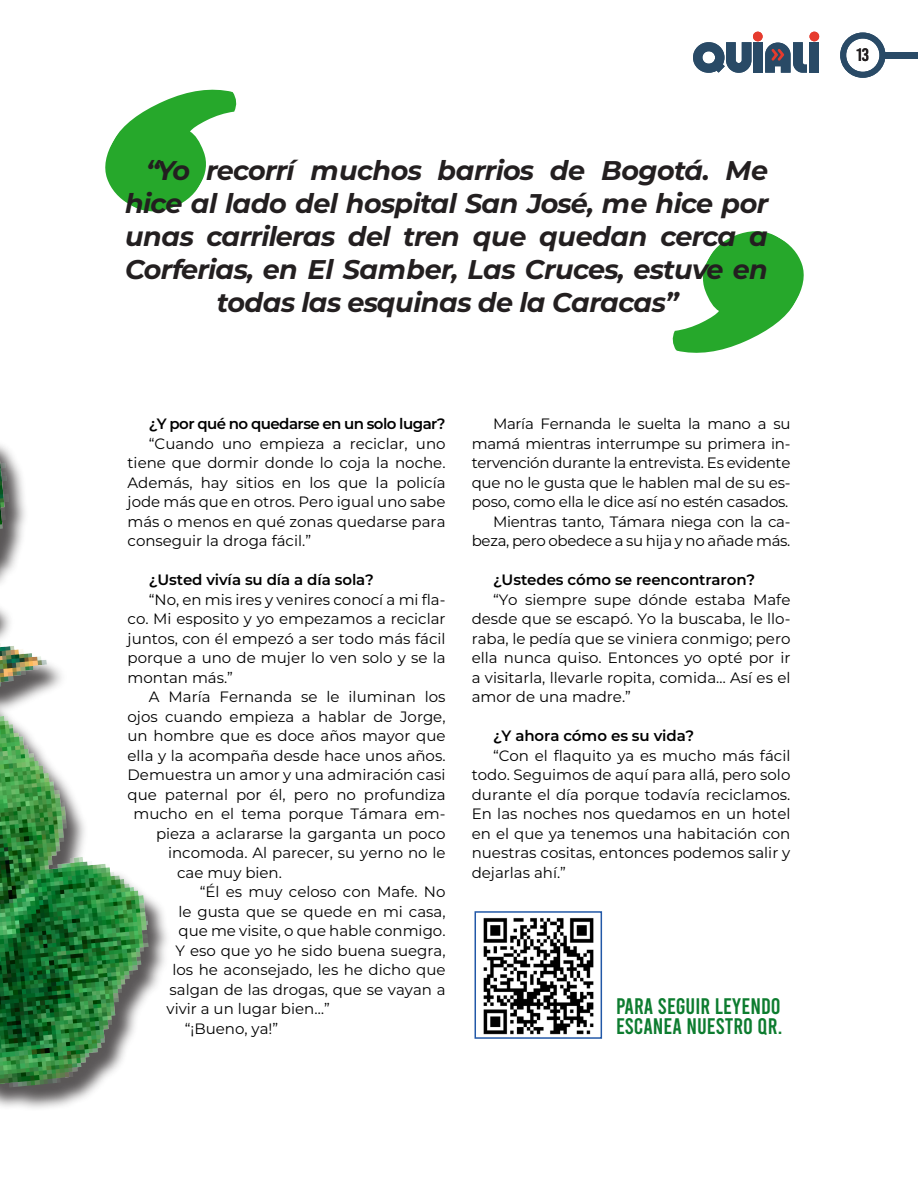
<style>
.page{position:relative;width:918px;height:1188px;background:#fff}
.page>*{position:absolute;margin:0;border:0;box-sizing:border-box;transform-origin:0 0}
.Entresacado{font:italic 100 27px "Montserrat";color:#231f20}
.Cuerpo_de_texto{font:22.5px "Bebas";color:#0d7c2f}
.t1{font:18px "Bebas";color:#231f20}
.Cuerpo_de_texto-2{font:100 15px/19.5px "Montserrat";color:#000;text-align:justify}
.Cuerpo_de_texto-3{font:100 15px/19.5px "Montserrat";letter-spacing:-.02em;color:#000;text-align:right}
.Cuerpo_de_texto-4{font:100 15px "Montserrat";letter-spacing:-.03em;color:#000}
</style>
<div class="page">
<svg style="left:105px;top:89px;width:132px;height:123px"></svg>
<svg style="left:672px;top:231px;width:132px;height:122px"></svg>
<div style="left:0;top:422px;width:172px;height:722px;background:#231f20;opacity:.75"></div>
<img style="left:0;top:422px;width:162px;height:666px">
<img style="left:483px;top:918px;width:111px;height:117px">
<div style="left:475px;top:911px;width:127px;height:128px;border:2px solid #2258a7"></div>
<div style="left:883px;top:52px;width:35px;height:6px;background:#294a66"></div>
<div style="left:810px;top:32px;width:9px;height:9px;background:#e63b2e;border-radius:50%"></div>
<div style="left:753px;top:32px;width:10px;height:9px;background:#e63b2e;border-radius:50%"></div>
<svg style="left:693px;top:42px;width:58px;height:31px"></svg>
<div style="left:753px;top:42px;width:10px;height:31px;background:#294a66"></div>
<div style="left:810px;top:42px;width:9px;height:31px;background:#294a66"></div>
<svg style="left:765px;top:42px;width:42px;height:31px"></svg>
<div style="left:840px;top:33px;width:45px;height:45px;border:6px solid #294a66;border-radius:50%"></div>
<p class="Entresacado" style="left:146px;top:152px;width:623px">“Yo recorrí muchos barrios de Bogotá. Me</p>
<p class="Entresacado" style="left:125px;top:185px;width:644px">hice al lado del hospital San José, me hice por</p>
<p class="Entresacado" style="left:125px;top:218px;width:644px">unas carrileras del tren que quedan cerca a</p>
<p class="Entresacado" style="left:125px;top:251px;width:644px">Corferias, en El Samber, Las Cruces, estuve en</p>
<p class="Entresacado" style="left:217px;top:284px;width:460px">todas las esquinas de la Caracas”</p>
<p class="Cuerpo_de_texto-4" style="left:149px;top:414px;width:298px">¿Y por qué no quedarse en un solo lugar?</p>
<p class="Cuerpo_de_texto-2" style="left:128px;top:433px;width:320px;text-indent:21px">“Cuando uno empieza a reciclar, uno tiene que dormir donde lo coja la noche.<br>Además, hay sitios en los que la policía jode más que en otros. Pero igual uno sabe más o menos en qué zonas quedarse para conseguir la droga fácil.”</p>
<p class="Cuerpo_de_texto-2" style="left:149px;top:570px;width:227px">¿Usted vivía su día a día sola?</p>
<p class="Cuerpo_de_texto-2" style="left:128px;top:589px;width:320px;text-indent:21px">“No, en mis ires y venires conocí a mi fla&shy;co. Mi esposito y yo empezamos a reciclar juntos, con él empezó a ser todo más fácil porque a uno de mujer lo ven solo y se la montan más.”</p>
<p class="Cuerpo_de_texto-2" style="left:149px;top:687px;width:298px">A María Fernanda se le iluminan los</p>
<p class="Cuerpo_de_texto-2" style="left:128px;top:706px;width:320px">ojos cuando empieza a hablar de Jorge,</p>
<p class="Cuerpo_de_texto-2" style="left:128px;top:726px;width:320px">un hombre que es doce años mayor que</p>
<p class="Cuerpo_de_texto-2" style="left:128px;top:745px;width:320px">ella y la acompaña desde hace unos años.</p>
<p class="Cuerpo_de_texto-2" style="left:128px;top:765px;width:320px">Demuestra un amor y una admiración casi</p>
<p class="Cuerpo_de_texto-2" style="left:128px;top:784px;width:319px">que paternal por él, pero no profundiza</p>
<p class="Cuerpo_de_texto-2" style="left:134px;top:804px;width:314px">mucho en el tema porque Támara em-</p>
<p class="Cuerpo_de_texto-2" style="left:156px;top:823px;width:291px">pieza a aclararse la garganta un poco</p>
<p class="Cuerpo_de_texto-2" style="left:168px;top:843px;width:279px">incomoda. Al parecer, su yerno no le</p>
<p class="Cuerpo_de_texto-2" style="left:177px;top:862px;width:106px">cae muy bien.</p>
<p class="Cuerpo_de_texto-2" style="left:200px;top:882px;width:247px">“Él es muy celoso con Mafe. No</p>
<p class="Cuerpo_de_texto-2" style="left:179px;top:901px;width:268px">le gusta que se quede en mi casa,</p>
<p class="Cuerpo_de_texto-2" style="left:179px;top:921px;width:268px">que me visite, o que hable conmigo.</p>
<p class="Cuerpo_de_texto-2" style="left:176px;top:940px;width:271px">Y eso que yo he sido buena suegra,</p>
<p class="Cuerpo_de_texto-2" style="left:173px;top:960px;width:274px">los he aconsejado, les he dicho que</p>
<p class="Cuerpo_de_texto-2" style="left:170px;top:979px;width:278px">salgan de las drogas, que se vayan a</p>
<p class="Cuerpo_de_texto-2" style="left:167px;top:999px;width:165px">vivir a un lugar bien…”</p>
<p class="Cuerpo_de_texto-2" style="left:185px;top:1018px;width:95px">“¡Bueno, ya!”</p>
<p class="Cuerpo_de_texto-2" style="left:472px;top:414px;width:320px;text-indent:21px">María Fernanda le suelta la mano a su mamá mientras interrumpe su primera in&shy;tervención durante la entrevista. Es evidente que no le gusta que le hablen mal de su es&shy;poso, como ella le dice así no estén casados.</p>
<p class="Cuerpo_de_texto-3" style="left:472px;top:511px;width:320px">Mientras tanto, Támara niega con la ca&shy;beza, pero obedece a su hija y no añade más.</p>
<p class="Cuerpo_de_texto-2" style="left:493px;top:570px;width:264px">¿Ustedes cómo se reencontraron?</p>
<p class="Cuerpo_de_texto-2" style="left:472px;top:589px;width:320px;text-indent:21px">“Yo siempre supe dónde estaba Mafe desde que se escapó. Yo la buscaba, le llo&shy;raba, le pedía que se viniera conmigo; pero ella nunca quiso. Entonces yo opté por ir a visitarla, llevarle ropita, comida… Así es el amor de una madre.”</p>
<p class="Cuerpo_de_texto-2" style="left:493px;top:726px;width:203px">¿Y ahora cómo es su vida?</p>
<p class="Cuerpo_de_texto-2" style="left:472px;top:745px;width:320px;text-indent:21px">“Con el flaquito ya es mucho más fácil todo. Seguimos de aquí para allá, pero solo durante el día porque todavía reciclamos.<br>En las noches nos quedamos en un hotel en el que ya tenemos una habitación con nuestras cositas, entonces podemos salir y dejarlas ahí.”</p>
<p class="Cuerpo_de_texto" style="left:616px;top:995px;width:10px">PARA</p>
<p class="Cuerpo_de_texto" style="left:658px;top:995px;width:122px">SEGUIR LEYENDO</p>
<p class="Cuerpo_de_texto" style="left:616px;top:1014px;width:168px">ESCANEA NUESTRO QR.</p>
<p class="t1" style="left:857px;top:46px;width:14px">13</p>
</div>
